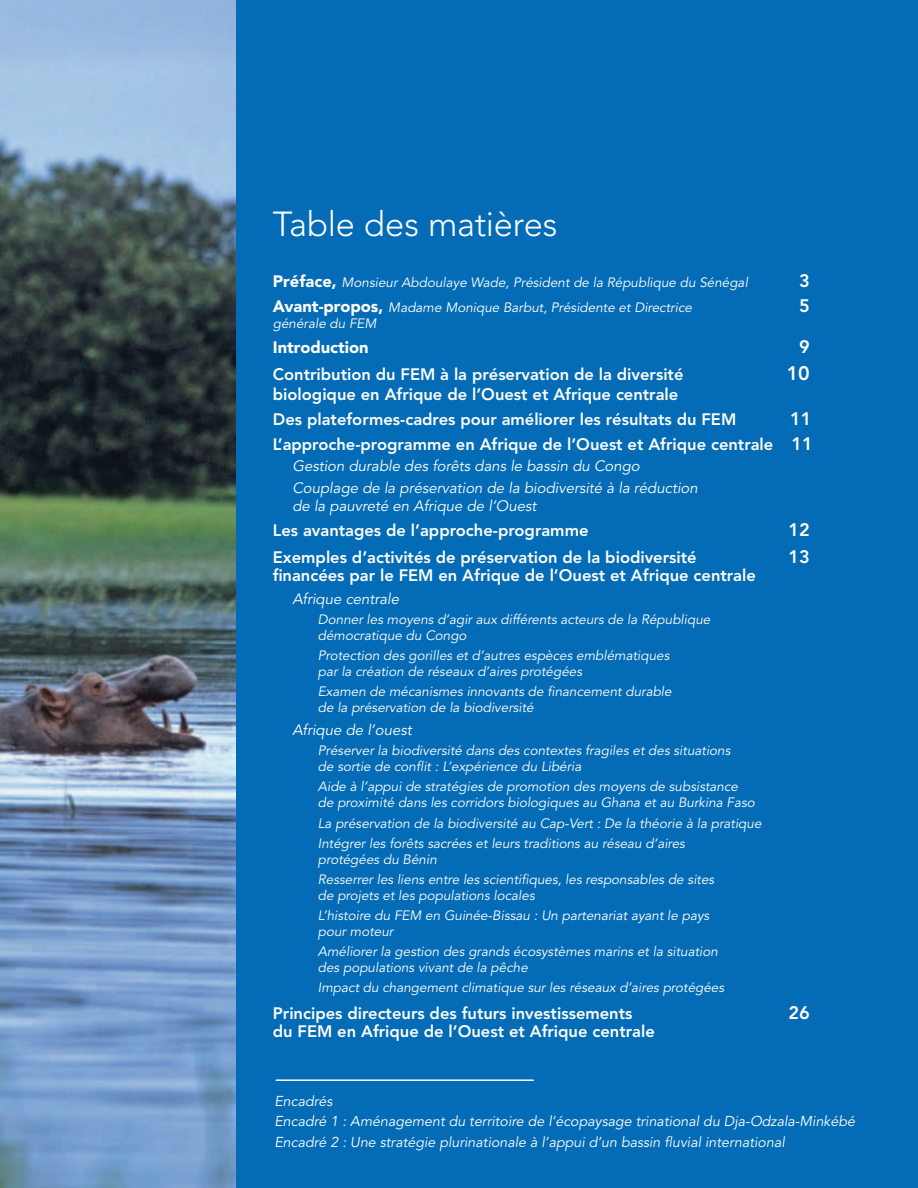
<style>
.page{position:relative;width:918px;height:1188px;background:#fff}
.page>*{position:absolute;margin:0;border:0;box-sizing:border-box;transform-origin:0 0}
.t1{font:300 34.5px "Avenir";letter-spacing:-.005em;color:#fff}
.t2{font:800 19.5px "Avenir";color:#fff}
.t3{font:800 18px "Avenir";color:#fff}
.t4{font:800 16.5px/25.2px "Avenir";color:#fff}
.t5{font:900 16.5px "Avenir";color:#fff}
.t6{font:italic 15px/22.4px "Avenir";color:#fff}
.t7{font:italic 14.25px/20.4px "Avenir";color:#fff}
.t8{font:italic 13.5px/15.9px "Avenir";color:#fff}
.s1{font-weight:900;font-style:normal;font-size:16.5px}
.s2{font-size:18px}
</style>
<div class="page">
<div style="left:227px;top:0;width:691px;height:1188px;background:#046cb6"></div>
<img style="left:0;top:0;width:235px;height:1188px">
<hr style="left:276px;top:1079px;width:258px;height:2px;background:#fff">
<h1 class="t1" style="left:273px;top:204px;width:286px">Table des matières</h1>
<p class="t8" style="left:273px;top:274px;width:477px"><span class="s1">Préface,</span> Monsieur Abdoulaye Wade, Président de la République du Sénégal</p>
<h3 class="t3" style="left:799px;top:270px;width:12px">3</h3>
<p class="t8" style="left:273px;top:300px;width:421px"><span class="s1">Avant-propos,</span> Madame Monique Barbut, Présidente et Directrice</p>
<h3 class="t3" style="left:799px;top:295px;width:12px">5</h3>
<p class="t8" style="left:273px;top:316px;width:105px">générale du FEM</p>
<p class="t5" style="left:273px;top:338px;width:97px">Introduction</p>
<h3 class="t3" style="left:799px;top:337px;width:12px">9</h3>
<p class="t4" style="left:273px;top:362px;width:412px">Contribution du FEM à la préservation de la diversité</p>
<h2 class="t2" style="left:787px;top:362px;width:25px">10</h2>
<p class="t4" style="left:273px;top:381px;width:465px">biologique en Afrique de l’Ouest et Afrique centrale<br>Des plateformes-cadres pour améliorer les résultats du FEM</p>
<h3 class="t3" style="left:790px;top:408px;width:23px">11</h3>
<p class="t4" style="left:273px;top:432px;width:542px">L’approche-programme en Afrique de l’Ouest et Afrique centrale <span class="s2">11</span></p>
<p class="t6" style="left:292px;top:455px;width:407px">Gestion durable des forêts dans le bassin du Congo<br>Couplage de la préservation de la biodiversité à la réduction</p>
<p class="t6" style="left:292px;top:495px;width:246px">de la pauvreté en Afrique de l’Ouest</p>
<p class="t4" style="left:273px;top:518px;width:317px">Les avantages de l’approche-programme</p>
<h3 class="t3" style="left:789px;top:519px;width:23px">12</h3>
<p class="t4" style="left:273px;top:544px;width:425px">Exemples d’activités de préservation de la biodiversité</p>
<h3 class="t3" style="left:789px;top:546px;width:23px">13</h3>
<p class="t4" style="left:273px;top:562px;width:485px">financées par le FEM en Afrique de l’Ouest et Afrique centrale</p>
<p class="t6" style="left:292px;top:588px;width:108px">Afrique centrale</p>
<p class="t8" style="left:318px;top:612px;width:394px">Donner les moyens d’agir aux différents acteurs de la République démocratique du Congo</p>
<p class="t8" style="left:318px;top:648px;width:353px">Protection des gorilles et d’autres espèces emblématiques par la création de réseaux d’aires protégées</p>
<p class="t8" style="left:318px;top:684px;width:355px">Examen de mécanismes innovants de financement durable de la préservation de la biodiversité</p>
<p class="t6" style="left:292px;top:719px;width:121px">Afrique de l’ouest</p>
<p class="t8" style="left:318px;top:743px;width:414px">Préserver la biodiversité dans des contextes fragiles et des situations de sortie de conflit : L’expérience du Libéria</p>
<p class="t8" style="left:318px;top:779px;width:439px">Aide à l’appui de stratégies de promotion des moyens de subsistance de proximité dans les corridors biologiques au Ghana et au Burkina Faso</p>
<p class="t8" style="left:318px;top:813px;width:445px;line-height:20.2px">La préservation de la biodiversité au Cap-Vert : De la théorie à la pratique<br>Intégrer les forêts sacrées et leurs traditions au réseau d’aires</p>
<p class="t8" style="left:318px;top:849px;width:398px;line-height:20.2px">protégées du Bénin<br>Resserrer les liens entre les scientifiques, les responsables de sites</p>
<p class="t8" style="left:318px;top:885px;width:393px;line-height:20.2px">de projets et les populations locales<br>L’histoire du FEM en Guinée-Bissau : Un partenariat ayant le pays</p>
<p class="t8" style="left:318px;top:922px;width:402px;line-height:20.2px">pour moteur<br>Améliorer la gestion des grands écosystèmes marins et la situation</p>
<p class="t8" style="left:318px;top:958px;width:408px;line-height:20.2px">des populations vivant de la pêche<br>Impact du changement climatique sur les réseaux d’aires protégées</p>
<p class="t4" style="left:273px;top:1001px;width:361px">Principes directeurs des futurs investissements</p>
<h3 class="t3" style="left:789px;top:1002px;width:23px">26</h3>
<p class="t4" style="left:273px;top:1019px;width:383px">du FEM en Afrique de l’Ouest et Afrique centrale</p>
<p class="t7" style="left:274px;top:1091px;width:582px">Encadrés<br>Encadré 1 : Aménagement du territoire de l’écopaysage trinational du Dja-Odzala-Minkébé<br>Encadré 2 : Une stratégie plurinationale à l’appui d’un bassin fluvial international</p>
</div>
